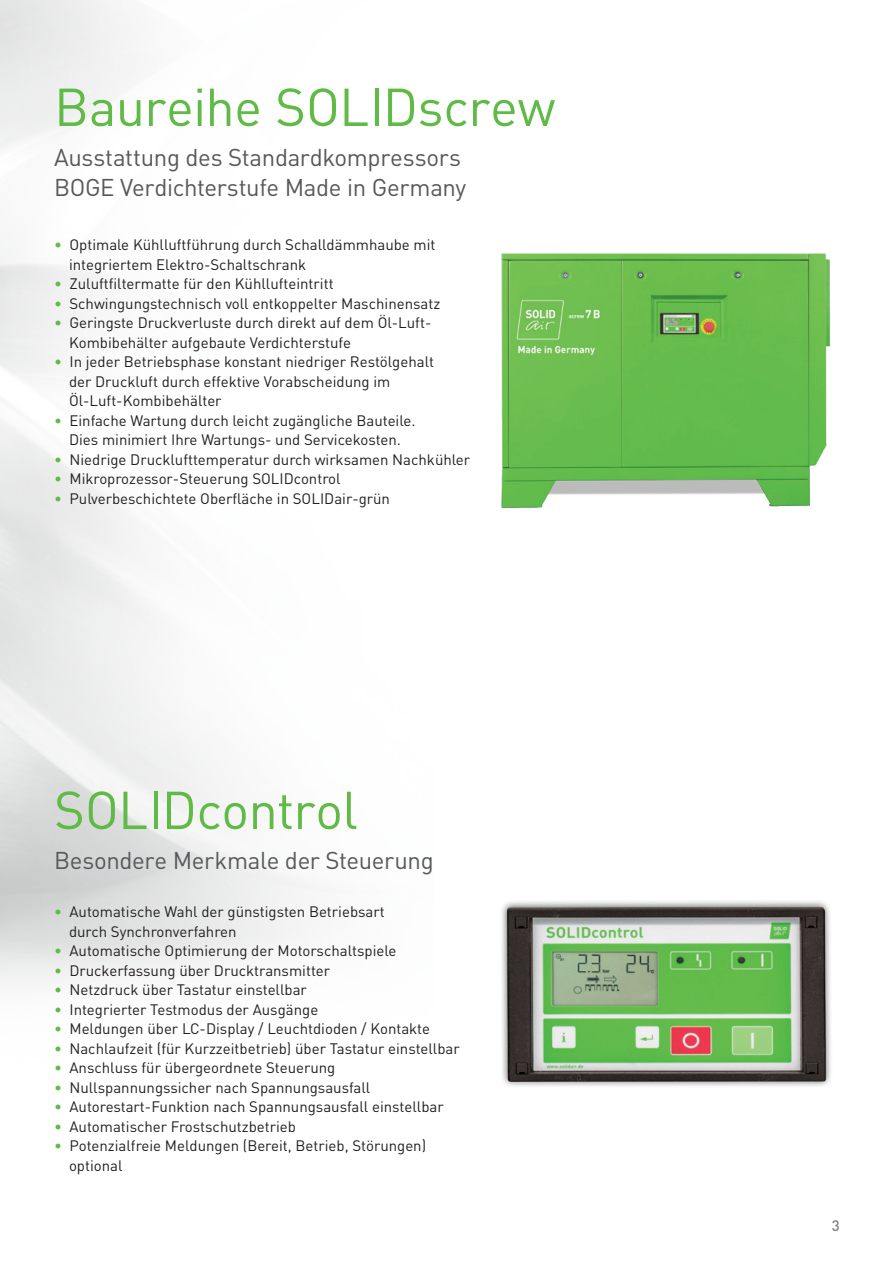
<style>
.page{position:relative;width:893px;height:1263px;background:#fff}
.page>*{position:absolute;margin:0;border:0;box-sizing:border-box;transform-origin:0 0}
.t1{font:52.5px "DINOT";letter-spacing:-.01em;color:#60bb46}
.t2{font:24px/30px "DINOT";letter-spacing:-.015em;color:#57585a}
.t3{font:15px/19.5px "DINOT";color:#231f20}
.t4{font:500 15px "DINOT";color:#808285}
.s1{color:#60bb46}
</style>
<div class="page">
<img style="left:501px;top:253px;width:330px;height:256px">
<img style="left:500px;top:900px;width:332px;height:187px">
<h1 class="t1" style="left:54px;top:71px;width:503px">Baureihe SOLIDscrew</h1>
<h2 class="t2" style="left:54px;top:141px;width:414px">Ausstattung des Standardkompressors<br>BOGE Verdichterstufe Made in Germany</h2>
<p class="t3" style="left:69px;top:234px;width:368px;text-indent:-15px"><span class="s1">•</span> Optimale Kühlluftführung durch Schalldämmhaube mit integriertem Elektro-Schaltschrank</p>
<p class="t3" style="left:54px;top:273px;width:281px"><span class="s1">•</span> Zuluftfiltermatte für den Kühllufteintritt</p>
<p class="t3" style="left:54px;top:293px;width:388px"><span class="s1">•</span> Schwingungstechnisch voll entkoppelter Maschinensatz</p>
<p class="t3" style="left:69px;top:312px;width:364px;text-indent:-15px"><span class="s1">•</span> Geringste Druckverluste durch direkt auf dem Öl-Luft-<br>Kombibehälter aufgebaute Verdichterstufe</p>
<p class="t3" style="left:69px;top:351px;width:367px;text-indent:-15px"><span class="s1">•</span> In jeder Betriebsphase konstant niedriger Restölgehalt der Druckluft durch effektive Vorabscheidung im<br>Öl-Luft-Kombibehälter</p>
<p class="t3" style="left:54px;top:410px;width:363px;text-align:center"><span class="s1">•</span> Einfache Wartung durch leicht zugängliche Bauteile.<br>Dies minimiert Ihre Wartungs- und Servicekosten.</p>
<p class="t3" style="left:54px;top:449px;width:418px"><span class="s1">•</span> Niedrige Drucklufttemperatur durch wirksamen Nachkühler</p>
<p class="t3" style="left:54px;top:468px;width:288px"><span class="s1">•</span> Mikroprozessor-Steuerung SOLIDcontrol</p>
<p class="t3" style="left:54px;top:488px;width:338px"><span class="s1">•</span> Pulverbeschichtete Oberfläche in SOLIDair-grün</p>
<h1 class="t1" style="left:54px;top:774px;width:305px">SOLIDcontrol</h1>
<h2 class="t2" style="left:54px;top:844px;width:381px">Besondere Merkmale der Steuerung</h2>
<p class="t3" style="left:69px;top:901px;width:317px;text-indent:-15px"><span class="s1">•</span> Automatische Wahl der günstigsten Betriebsart durch Synchronverfahren</p>
<p class="t3" style="left:54px;top:940px;width:344px"><span class="s1">•</span> Automatische Optimierung der Motorschaltspiele</p>
<p class="t3" style="left:54px;top:960px;width:278px"><span class="s1">•</span> Druckerfassung über Drucktransmitter</p>
<p class="t3" style="left:54px;top:979px;width:254px"><span class="s1">•</span> Netzdruck über Tastatur einstellbar</p>
<p class="t3" style="left:54px;top:999px;width:266px"><span class="s1">•</span> Integrierter Testmodus der Ausgänge</p>
<p class="t3" style="left:54px;top:1018px;width:378px"><span class="s1">•</span> Meldungen über LC-Display / Leuchtdioden / Kontakte</p>
<p class="t3" style="left:54px;top:1038px;width:407px"><span class="s1">•</span> Nachlaufzeit (für Kurzzeitbetrieb) über Tastatur einstellbar</p>
<p class="t3" style="left:54px;top:1057px;width:283px"><span class="s1">•</span> Anschluss für übergeordnete Steuerung</p>
<p class="t3" style="left:54px;top:1077px;width:318px"><span class="s1">•</span> Nullspannungssicher nach Spannungsausfall</p>
<p class="t3" style="left:54px;top:1096px;width:391px"><span class="s1">•</span> Autorestart-Funktion nach Spannungsausfall einstellbar</p>
<p class="t3" style="left:54px;top:1116px;width:244px"><span class="s1">•</span> Automatischer Frostschutzbetrieb</p>
<p class="t3" style="left:69px;top:1135px;width:359px;text-indent:-15px"><span class="s1">•</span> Potenzialfreie Meldungen (Bereit, Betrieb, Störungen) optional</p>
<p class="t4" style="left:832px;top:1215px;width:9px">3</p>
</div>
